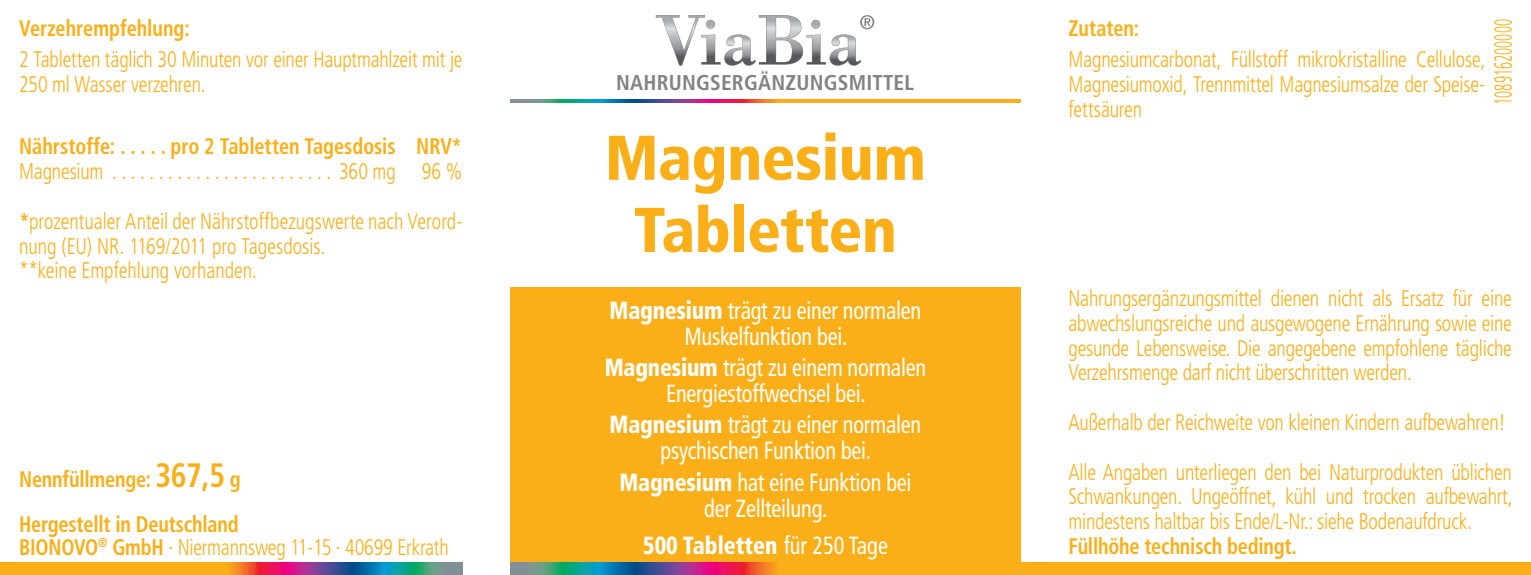
<style>
.page{position:relative;width:1531px;height:575px;background:#fff}
.page>*{position:absolute;margin:0;border:0;box-sizing:border-box;transform-origin:0 0}
.t1{font:900 condensed 63px/72px "Frutiger LT Std";letter-spacing:-.01em;color:#faaf18;text-align:center}
.t2{font:condensed 24.75px/25.9px "Frutiger LT Std";letter-spacing:-.01em;color:#fff;text-align:center;scale:.9 1}
.t3{font:900 condensed 24.75px "Frutiger LT Std";color:#fff;scale:.9 1}
.t4{font:300 condensed 24.75px "Frutiger LT Std";color:#faaf18;scale:.6 1}
.t5{font:300 condensed 22.5px/24.8px "Frutiger LT Std";letter-spacing:-.01em;color:#faaf18;text-align:justify;scale:.9 1}
.t6{font:700 condensed 22.5px/45px "Frutiger LT Std";letter-spacing:-.01em;color:#faaf18;scale:.9 1}
.t7{font:700 condensed 21.38px "Frutiger LT Std";letter-spacing:.01em;color:#808285}
.s1{font-weight:700}
.s2{font-size:33.75px}
.s3{font-weight:900}
.s4{font-weight:400}
</style>
<div class="page">
<div style="left:510px;top:287px;width:510px;height:287px;background:#faaf18"></div>
<svg style="left:656px;top:15px;width:218px;height:51px"></svg>
<div style="left:625px;top:561px;width:906px;height:13px;background:#faaf18"></div>
<svg style="left:510px;top:99px;width:510px;height:4px;background:#b2874e"></svg>
<svg style="left:510px;top:562px;width:267px;height:12px;background:#716480"></svg>
<div style="left:0;top:561px;width:338px;height:13px;background:#faaf18"></div>
<svg style="left:16px;top:561px;width:446px;height:13px"></svg>
<p class="t6" style="left:19px;top:6px;width:191px">Verzehrempfehlung:</p>
<p class="t5" style="left:19px;top:47px;width:494px">2 Tabletten täglich 30 Minuten vor einer Hauptmahlzeit mit je<br>250 ml Wasser verzehren.</p>
<p class="t6" style="left:19px;top:124px;width:114px">Nährstoffe:.....</p>
<p class="t6" style="left:171px;top:124px;width:325px">pro 2 Tabletten Tagesdosis NRV*</p>
<p class="t5" style="left:19px;top:159px;width:105px">Magnesium .........................</p>
<p class="t5" style="left:339px;top:159px;width:138px">360 mg 96 %</p>
<p class="t5" style="left:19px;top:209px;width:494px;text-align:left"><span class="s1">*</span>prozentualer Anteil der Nährstoffbezugswerte nach Verord&shy;nung (EU) NR. 1169/2011 pro Tagesdosis.<br>**keine Empfehlung vorhanden.</p>
<p class="t6" style="left:19px;top:456px;width:248px">Nennfüllmenge: <span class="s2">367,5</span> g<br>Hergestellt in Deutschland</p>
<p class="t5" style="left:19px;top:534px;width:479px"><span class="s1">BIONOVO</span><sup>®</sup> <span class="s1">GmbH</span> · Niermannsweg 11-15 · 40699 Erkrath</p>
<p class="t7" style="left:616px;top:69px;width:299px">NAHRUNGSERGÄNZUNGSMITTEL</p>
<h1 class="t1" style="left:605px;top:122px;width:323px">Magnesium<br>Tabletten</h1>
<p class="t2" style="left:610px;top:297px;width:348px"><span class="s3">Magnesium</span> trägt zu einer normalen<br>Muskelfunktion bei.</p>
<p class="t2" style="left:605px;top:354px;width:358px"><span class="s3">Magnesium</span> trägt zu einem normalen<br>Energiestoffwechsel bei.</p>
<p class="t2" style="left:609px;top:411px;width:348px"><span class="s3">Magnesium</span> trägt zu einer normalen psychischen Funktion bei.</p>
<p class="t2" style="left:619px;top:468px;width:326px"><span class="s3">Magnesium</span> hat eine Funktion bei der Zellteilung.</p>
<p class="t3" style="left:643px;top:529px;width:273px">500 Tabletten <span class="s4">für 250 Tage</span></p>
<p class="t6" style="left:1068px;top:6px;width:80px">Zutaten:</p>
<p class="t5" style="left:1068px;top:47px;width:464px">Magnesiumcarbonat, Füllstoff mikrokristalline Cellulose, Magnesiumoxid, Trennmittel Magnesiumsalze der Speise&shy;fettsäuren</p>
<p class="t4" style="left:1489px;top:105px;width:144px;rotate:-90deg">108916200000</p>
<p class="t5" style="left:1068px;top:286px;width:494px">Nahrungsergänzungsmittel dienen nicht als Ersatz für eine abwechslungsreiche und ausgewogene Ernährung sowie eine gesunde Lebensweise. Die angegebene empfohlene tägliche Verzehrsmenge darf nicht überschritten werden.</p>
<p class="t5" style="left:1068px;top:409px;width:487px">Außerhalb der Reichweite von kleinen Kindern aufbewahren!</p>
<p class="t5" style="left:1068px;top:459px;width:495px">Alle Angaben unterliegen den bei Naturprodukten üblichen Schwankungen. Ungeöffnet, kühl und trocken aufbewahrt, mindestens haltbar bis Ende/L-Nr.: siehe Bodenaufdruck.</p>
<p class="t6" style="left:1068px;top:523px;width:255px">Füllhöhe technisch bedingt.</p>
</div>
